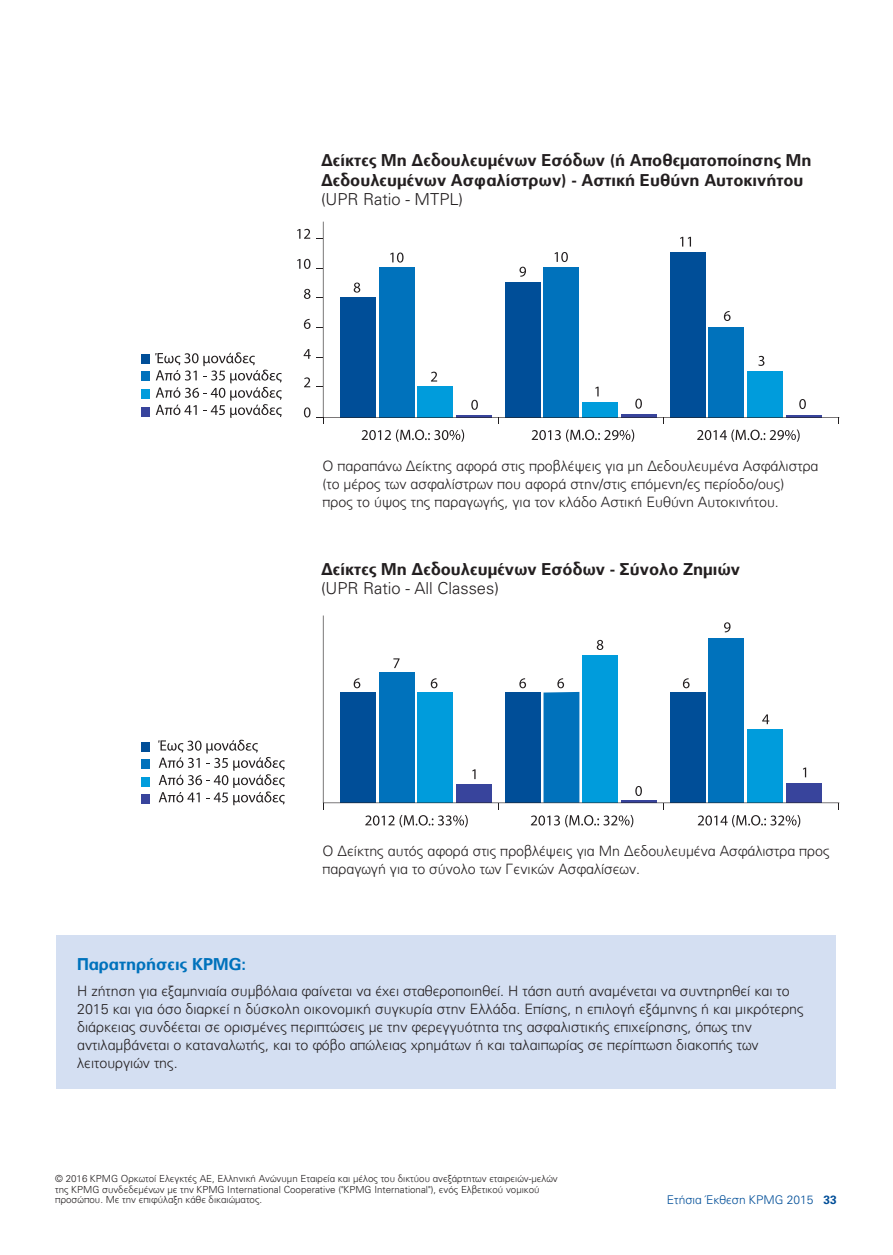
<style>
.page{position:relative;width:893px;height:1255px;background:#fff}
.page>*{position:absolute;margin:0;border:0;box-sizing:border-box;transform-origin:0 0}
.t1{font:700 16.5px/19.5px "LC Univers";color:#231f20}
.t2{font:300 16.5px "LC Univers";color:#231f20}
.t3{font:700 16.5px "LC Univers";color:#0072bc}
.t4{font:300 14.25px/18px "LC Univers";color:#231f20}
.t5{font:300 12px "LC Univers";color:#004e98}
.t6{font:300 9.75px/10.5px "LC Univers";color:#231f20}
.s1{font-weight:700}
</style>
<div class="page">
<div style="left:56px;top:935px;width:780px;height:154px;background:#d4dff2"></div>
<svg style="left:323px;top:615px;width:516px;height:188px"></svg>
<svg style="left:365px;top:815px;width:103px;height:12px"></svg>
<svg style="left:531px;top:815px;width:102px;height:12px"></svg>
<svg style="left:698px;top:815px;width:102px;height:12px"></svg>
<div style="left:141px;top:742px;width:9px;height:9px;background:#004e98"></div>
<div style="left:141px;top:759px;width:9px;height:9px;background:#0072bc"></div>
<div style="left:141px;top:777px;width:9px;height:9px;background:#009cdc"></div>
<div style="left:141px;top:794px;width:9px;height:9px;background:#38449c"></div>
<svg style="left:158px;top:739px;width:127px;height:66px"></svg>
<svg style="left:304px;top:407px;width:6px;height:10px"></svg>
<svg style="left:304px;top:377px;width:6px;height:10px"></svg>
<svg style="left:304px;top:289px;width:6px;height:10px"></svg>
<svg style="left:297px;top:259px;width:13px;height:10px"></svg>
<svg style="left:297px;top:229px;width:13px;height:10px"></svg>
<svg style="left:304px;top:349px;width:19px;height:10px"></svg>
<svg style="left:304px;top:319px;width:19px;height:10px"></svg>
<svg style="left:316px;top:417px;width:8px;height:7px"></svg>
<svg style="left:323px;top:222px;width:516px;height:196px"></svg>
<svg style="left:362px;top:429px;width:102px;height:13px"></svg>
<svg style="left:532px;top:429px;width:102px;height:13px"></svg>
<svg style="left:697px;top:429px;width:103px;height:13px"></svg>
<div style="left:141px;top:354px;width:9px;height:9px;background:#004e98"></div>
<div style="left:141px;top:371px;width:9px;height:9px;background:#0072bc"></div>
<div style="left:141px;top:390px;width:9px;height:9px;background:#009cdc"></div>
<div style="left:141px;top:407px;width:9px;height:9px;background:#38449c"></div>
<svg style="left:155px;top:352px;width:127px;height:66px"></svg>
<p class="t1" style="left:321px;top:152px;width:492px">Δείκτες Μη Δεδουλευμένων Εσόδων (ή Αποθεματοποίησης Μη<br>Δεδουλευμένων Ασφαλίστρων) - Αστική Ευθύνη Αυτοκινήτου</p>
<p class="t2" style="left:321px;top:193px;width:144px">(UPR Ratio - MTPL)</p>
<p class="t4" style="left:323px;top:458px;width:497px">Ο παραπάνω Δείκτης αφορά στις προβλέψεις για μη Δεδουλευμένα Ασφάλιστρα (το μέρος των ασφαλίστρων που αφορά στην/στις επόμενη/ες περίοδο/ους) προς το ύψος της παραγωγής, για τον κλάδο Αστική Ευθύνη Αυτοκινήτου.</p>
<p class="t1" style="left:321px;top:561px;width:420px">Δείκτες Μη Δεδουλευμένων Εσόδων - Σύνολο Ζημιών</p>
<p class="t2" style="left:321px;top:582px;width:179px">(UPR Ratio - All Classes)</p>
<p class="t4" style="left:323px;top:843px;width:509px">Ο Δείκτης αυτός αφορά στις προβλέψεις για Μη Δεδουλευμένα Ασφάλιστρα προς παραγωγή για το σύνολο των Γενικών Ασφαλίσεων.</p>
<p class="t3" style="left:77px;top:957px;width:170px">Παρατηρήσεις KPMG:</p>
<p class="t4" style="left:77px;top:983px;width:728px">Η ζήτηση για εξαμηνιαία συμβόλαια φαίνεται να έχει σταθεροποιηθεί. Η τάση αυτή αναμένεται να συντηρηθεί και το 2015 και για όσο διαρκεί η δύσκολη οικονομική συγκυρία στην Ελλάδα. Επίσης, η επιλογή εξάμηνης ή και μικρό τερης διάρκειας συνδέεται σε ορισμένες περιπτώσεις με την φερεγγυότητα της ασφαλιστικής επιχείρησης, όπως την αντιλαμβάνεται ο καταναλωτής, και το φόβο απώλειας χρημάτων ή και ταλαιπωρίας σε περίπτωση διακοπής των λειτουργιών της.</p>
<p class="t6" style="left:55px;top:1174px;width:504px">© 2016 KPMG Ορκωτοί Ελεγκτές ΑΕ, Ελληνική Aνώνυμη Εταιρεία και μέλος του δικτύου ανεξάρτητων εταιρειών-μελών της KPMG συνδεδεμένων με την KPMG International Cooperative ("KPMG International"), ενός Ελβετικού νομικού προσώπου. Με την επιφύλαξη κάθε δικαιώματος.</p>
<p class="t5" style="left:667px;top:1195px;width:171px">Ετήσια Έκθεση KPMG 2015 <span class="s1">33</span></p>
</div>
